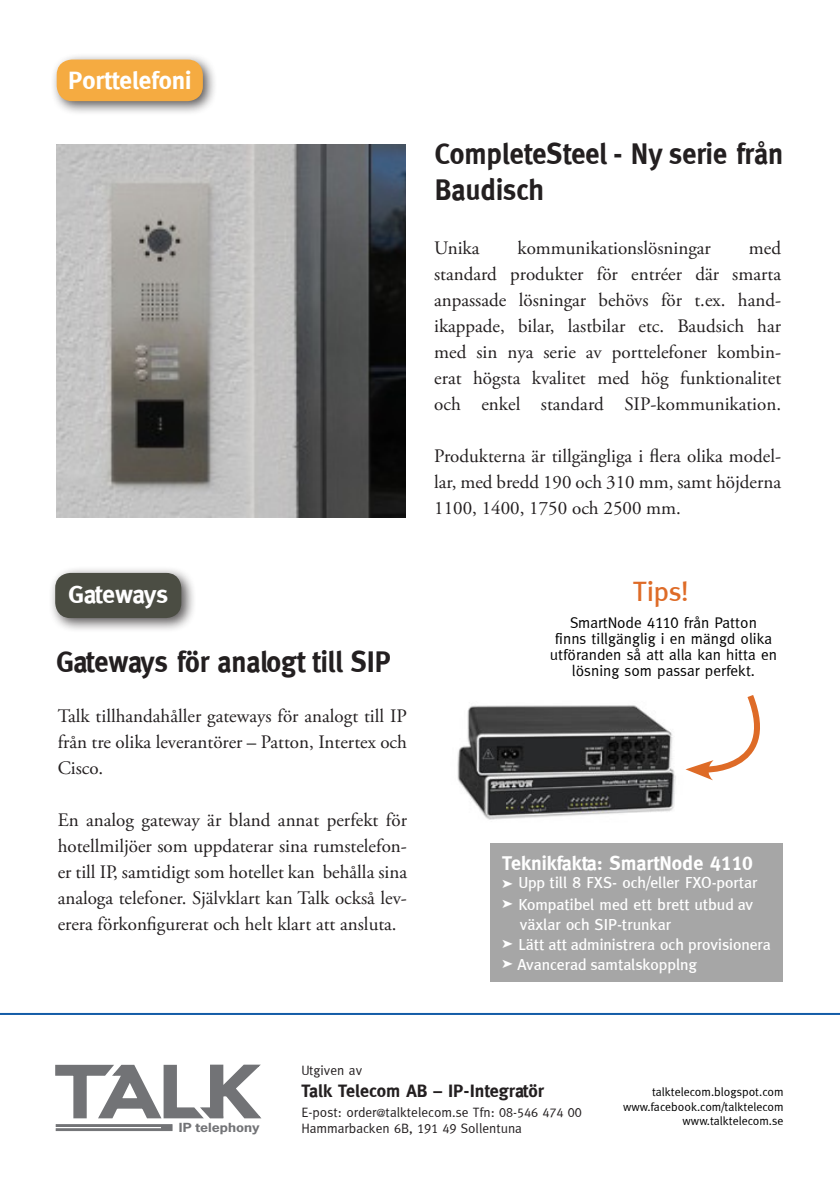
<style>
.page{position:relative;width:840px;height:1191px;background:#fff}
.page>*{position:absolute;margin:0;border:0;box-sizing:border-box;transform-origin:0 0}
.t1{font:700 30px/36px "Meta";color:#231f20;scale:.94 1}
.t2{font:500 28px "Meta";color:#de6b27}
.t3{font:700 25.2px "Meta";color:#fff}
.t4{font:700 20px "Meta";color:#fff}
.t5{font:19px/26px "Adobe Garamond Pro";color:#231f20;text-align:justify}
.t6{font:700 18px "Meta";color:#231f20}
.t7{font:500 16px/20px "Meta";color:#fff}
.t8{font:15.4px/16px "Meta";color:#000;text-align:center}
.t9{font:13.6px "Meta";color:#231f20}
.t10{font:12px/14.4px "Meta";color:#000;text-align:right}
.t11{font:700 11.8px "News Gothic Std";color:#727376;scale:1.2 1}
.s1{color:#000}
.s2{font-family:"Meta Caps"}
.s3{font-family:"Meta Bold Caps";font-weight:400}
.s4{font-size:11.2px}
.s5{font-family:"Meta Caps";font-size:13px}
</style>
<div class="page">
<hr style="left:0;top:1013px;width:839px;height:2px;background:#135ca7">
<svg style="left:55px;top:1064px;width:207px;height:67px"></svg>
<img style="left:56px;top:144px;width:349px;height:373px">
<div style="left:50px;top:52px;width:167px;height:64px;background:#231f20;opacity:.75"></div>
<div style="left:57px;top:60px;width:146px;height:41px;background:#f5ab41;border-radius:15px"></div>
<img style="left:457px;top:705px;width:219px;height:115px">
<div style="left:490px;top:843px;width:292px;height:138px;background:#a6a6a6"></div>
<div style="left:48px;top:565px;width:148px;height:68px;background:#231f20;opacity:.75"></div>
<div style="left:55px;top:573px;width:126px;height:45px;background:#4b4d43;border-radius:15px"></div>
<svg style="left:685px;top:695px;width:75px;height:85px"></svg>
<p class="t3" style="left:68px;top:65px;width:86px">Tjänster</p>
<p class="t3" style="left:68px;top:65px;width:125px">Porttelefoni</p>
<p class="t1" style="left:434px;top:135px;width:372px">CompleteSteel - Ny serie från<br>Baudisch</p>
<p class="t5" style="left:434px;top:236px;width:348px;text-indent:314px">med standard produkter för entréer där smarta anpassade lösningar behövs för t.ex. hand&shy;ikappade, bilar, lastbilar etc. Baudsich har med sin nya serie av porttelefoner kombin&shy;erat högsta kvalitet med hög funktionalitet och enkel standard SIP-kommunikation.</p>
<p class="t5" style="left:434px;top:444px;width:348px">Produkterna är tillgängliga i flera olika model&shy;lar, med bredd 190 och 310 mm, samt höjderna 1100, 1400, 1750 och 2500 mm.</p>
<p class="t5" style="left:434px;top:236px;width:47px">Unika</p>
<p class="t5" style="left:517px;top:236px;width:195px">kommunikationslösningar</p>
<p class="t3" style="left:68px;top:580px;width:101px">Gateways</p>
<p class="t2" style="left:632px;top:575px;width:57px">Tips!</p>
<p class="t3" style="left:66px;top:578px;width:86px">Tjänster</p>
<p class="t1" style="left:56px;top:643px;width:357px">Gateways för analogt till SIP</p>
<p class="t5" style="left:58px;top:704px;width:350px">Talk tillhandahåller gateways för analogt till IP från tre olika leverantörer <span class="s1">–</span> Patton, Intertex och Cisco.</p>
<p class="t5" style="left:58px;top:808px;width:351px">En analog gateway är bland annat perfekt för hotellmiljöer som uppdaterar sina rumstelefon&shy;er till IP, samtidigt som hotellet kan behålla sina analoga telefoner. Självklart kan Talk också lev&shy;erera förkonfigurerat och helt klart att ansluta.</p>
<p class="t8" style="left:549px;top:615px;width:228px">SmartNode <span class="s2">4110</span> från Patton<br>finns tillgänglig i en mängd olika utföranden så att alla kan hitta en lösning som passar perfekt.</p>
<p class="t4" style="left:502px;top:851px;width:252px">Teknikfakta: SmartNode <span class="s3">4110</span></p>
<p class="t7" style="left:518px;top:871px;width:240px;line-height:22px">Upp till <span class="s2">8</span> FXS- och/eller FXO-portar<br>Kompatibel med ett brett utbud av</p>
<p class="t7" style="left:517px;top:914px;width:255px">växlar och SIP-trunkar<br>Lätt att administrera och provisionera<br>Avancerad samtalskopplng</p>
<p class="t9" style="left:301px;top:1062px;width:62px">Utgiven av</p>
<p class="t6" style="left:301px;top:1080px;width:244px">Talk Telecom AB – IP-Integratör</p>
<p class="t9" style="left:301px;top:1104px;width:282px">E-post: order<span class="s4">@</span>talktelecom.se Tfn: <span class="s5">08-546 474 00</span></p>
<p class="t11" style="left:179px;top:1119px;width:69px">IP telephony</p>
<p class="t9" style="left:301px;top:1120px;width:222px">Hammarbacken <span class="s5">6</span>B, <span class="s5">191 49</span> Sollentuna</p>
<p class="t10" style="left:622px;top:1085px;width:162px">talktelecom.blogspot.com www.facebook.com/talktelecom www.talktelecom.se</p>
</div>
